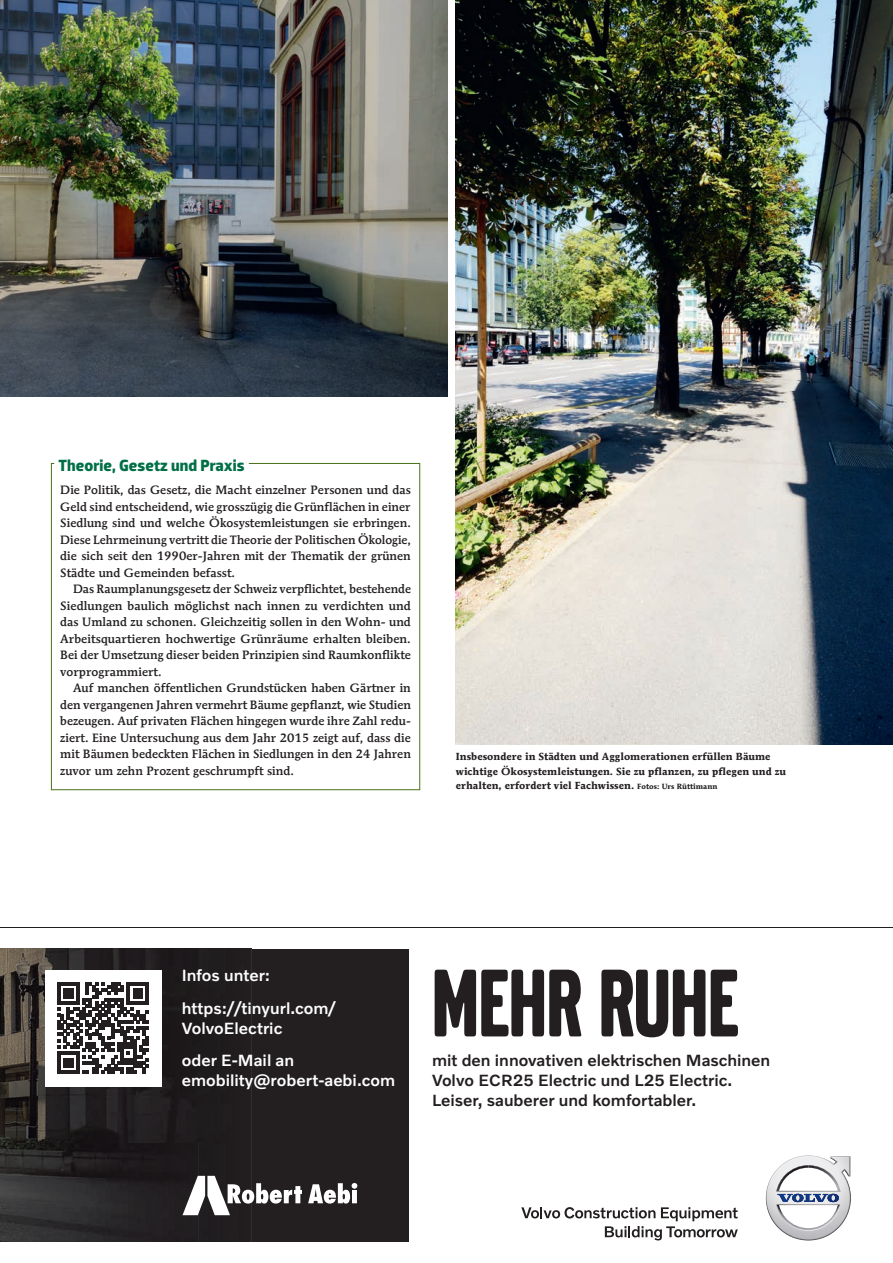
<style>
.page{position:relative;width:893px;height:1263px;background:#fff}
.page>*{position:absolute;margin:0;border:0;box-sizing:border-box;transform-origin:0 0}
.t1{font:100.05px "Volvo Broad Pro";color:#231f20}
.t2{font:500 16.5px/19.8px "Volvo Novum";color:#231f20}
.t3{font:500 16.5px/32.5px "Volvo Novum";color:#fff}
.t4{font:700 16.5px "Dobra";letter-spacing:.005em;color:#006f47}
.t5{font:500 12px/16.5px "Mendoza Roman";letter-spacing:.005em;color:#231f20;text-align:justify}
.t6{font:700 10.2px/14.2px "Mendoza Roman";letter-spacing:.005em;color:#231f20}
.s1{font-size:7.5px}
</style>
<div class="page">
<img style="left:456px;top:0;width:437px;height:744px">
<img style="left:0;top:0;width:447px;height:397px">
<div style="left:0;top:949px;width:409px;height:292px;background:#231f20"></div>
<img style="left:0;top:949px;width:230px;height:292px">
<svg style="left:766px;top:1155px;width:85px;height:85px"></svg>
<svg style="left:521px;top:1207px;width:217px;height:33px"></svg>
<div style="left:45px;top:970px;width:117px;height:116px;background:#fff"></div>
<svg style="left:57px;top:982px;width:92px;height:92px"></svg>
<svg style="left:308px;top:1183px;width:49px;height:20px"></svg>
<svg style="left:183px;top:1176px;width:119px;height:39px"></svg>
<hr style="left:0;top:927px;width:893px;height:1px;background:#231f20">
<h2 class="t4" style="left:59px;top:456px;width:188px">Theorie, Gesetz und Praxis</h2>
<p class="t5" style="left:60px;top:482px;width:352px">Die Politik, das Gesetz, die Macht einzelner Personen und das Geld sind entscheidend, wie grosszügig die Grünflächen in einer Siedlung sind und welche Ökosystemleistungen sie erbringen.<br>Diese Lehrmeinung vertritt die Theorie der Politischen Ökologie, die sich seit den 1990er-Jahren mit der Thematik der grünen Städte und Gemeinden befasst.</p>
<p class="t5" style="left:60px;top:581px;width:352px;text-indent:13px">Das Raumplanungsgesetz der Schweiz verpflichtet, bestehende Siedlungen baulich möglichst nach innen zu verdichten und das Umland zu schonen. Gleichzeitig sollen in den Wohn- und Arbeitsquartieren hochwertige Grünräume erhalten bleiben.<br>Bei der Umsetzung dieser beiden Prinzipien sind Raumkonflikte vorprogrammiert.</p>
<p class="t5" style="left:60px;top:680px;width:352px;text-indent:13px">Auf manchen öffentlichen Grundstücken haben Gärtner in den vergangenen Jahren vermehrt Bäume gepflanzt, wie Studien bezeugen. Auf privaten Flächen hingegen wurde ihre Zahl redu&shy;ziert. Eine Untersuchung aus dem Jahr 2015 zeigt auf, dass die mit Bäumen bedeckten Flächen in Siedlungen in den 24 Jahren zuvor um zehn Prozent geschrumpft sind.</p>
<p class="t6" style="left:456px;top:749px;width:332px">Insbesondere in Städten und Agglomerationen erfüllen Bäume wichtige Ökosystemleistungen. Sie zu pflanzen, zu pflegen und zu erhalten, erfordert viel Fachwissen. <span class="s1">Fotos: Urs Rüttimann</span></p>
<h2 class="t3" style="left:182px;top:958px;width:157px">Infos unter: https://tinyurl.com/</h2>
<h2 class="t3" style="left:182px;top:1011px;width:114px">VolvoElectric oder E-Mail an</h2>
<h2 class="t3" style="left:182px;top:1063px;width:215px">emobility@robert-aebi.com</h2>
<h1 class="t1" style="left:432px;top:957px;width:308px">MEHR RUHE</h1>
<h2 class="t2" style="left:432px;top:1050px;width:340px">mit den innovativen elektrischen Maschinen<br>Volvo ECR25 Electric und L25 Electric.<br>Leiser, sauberer und komfortabler.</h2>
</div>
